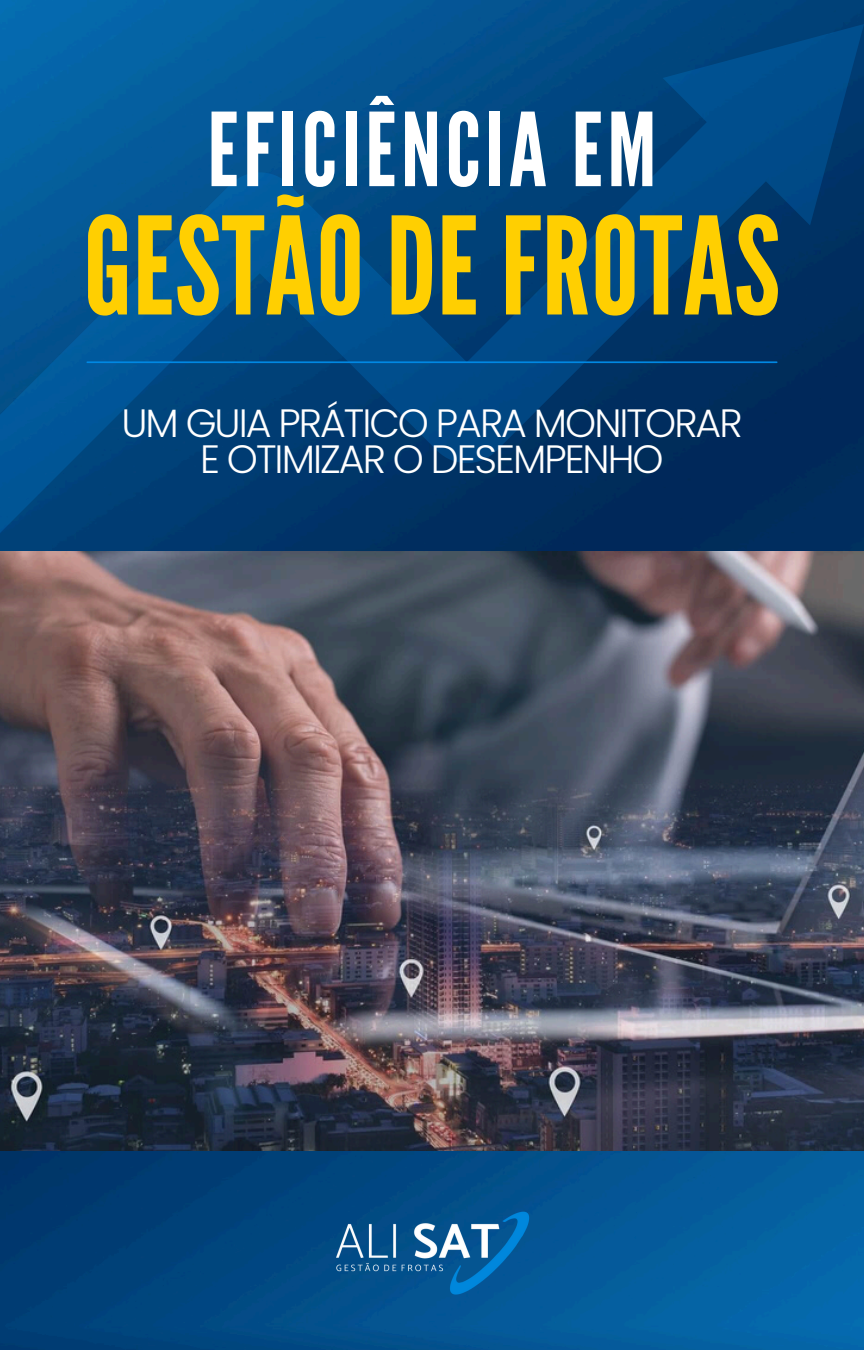
<style>
.page{position:relative;width:864px;height:1350px;background:#fff}
.page>*{position:absolute;margin:0;border:0;box-sizing:border-box;transform-origin:0 0}
.t1{font:135px "League Gothic";letter-spacing:.005em;color:#ffcf01}
.t2{font:101.48px "League Gothic";letter-spacing:.045em;color:#fff}
.t3{font:300 39.6px "Poppins";letter-spacing:-.05em;color:#fff}
</style>
<div class="page">
<img style="left:0;top:0;width:864px;height:1350px">
<img style="left:0;top:552px;width:864px;height:599px">
<svg style="left:0;top:88px;width:800px;height:511px;background:#0a477b"></svg>
<svg style="left:663px;top:24px;width:201px;height:201px;background:#004681"></svg>
<img style="left:296px;top:1171px;width:272px;height:154px">
<p class="t2" style="left:207px;top:91px;width:450px">EFICIÊNCIA EM</p>
<p class="t1" style="left:84px;top:188px;width:698px">GESTÃO DE FROTAS</p>
<h1 class="t3" style="left:121px;top:396px;width:623px">UM GUIA PRÁTICO PARA MONITORAR</h1>
<p class="t3" style="left:200px;top:431px;width:465px">E OTIMIZAR O DESEMPENHO</p>
</div>
